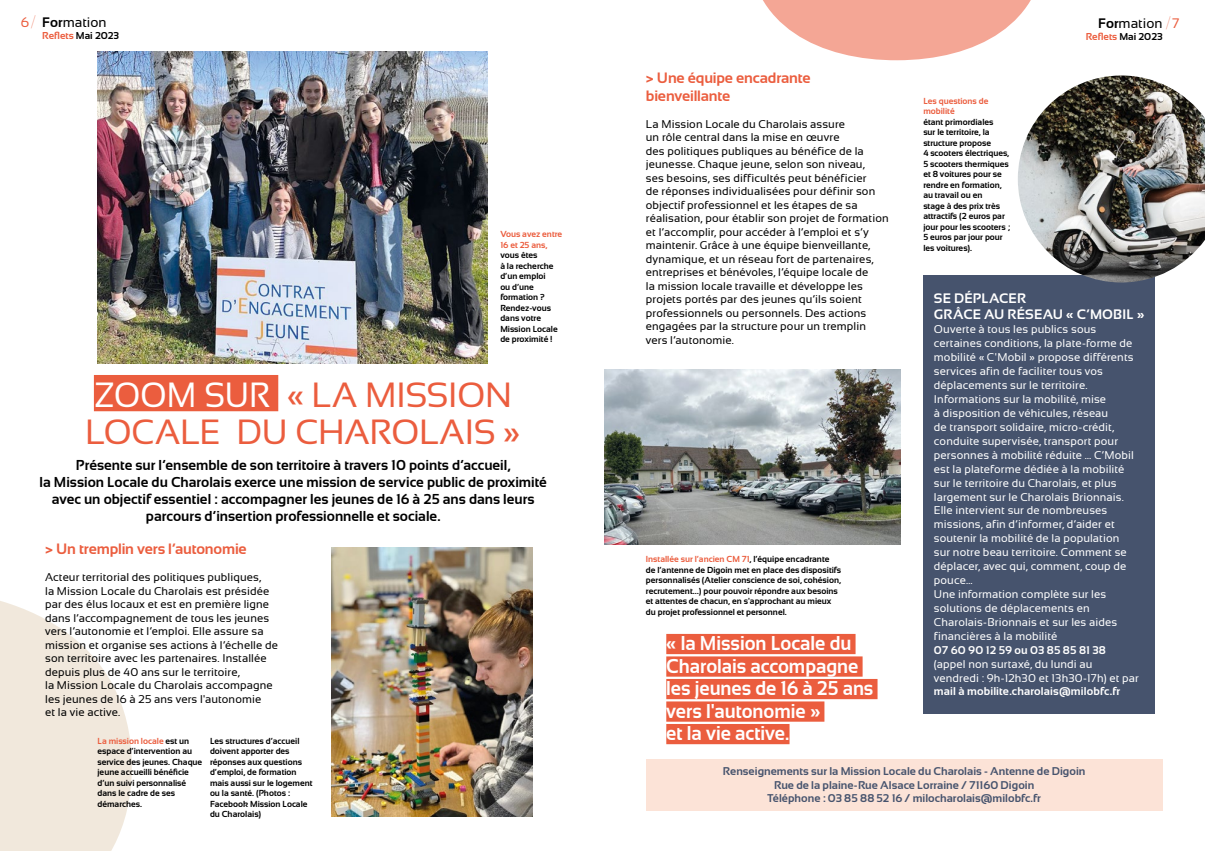
<style>
.page{position:relative;width:1205px;height:851px;background:#fff}
.page>*{position:absolute;margin:0;border:0;box-sizing:border-box;transform-origin:0 0}
.t1{font:35px/37.5px "Sansation";letter-spacing:-.01em;color:#eb5d3e}
.t2{font:700 20px/22.5px "Sansation";letter-spacing:-.005em;color:#fff;scale:.94 1}
.t3{font:700 15px/18px "Sansation";letter-spacing:-.01em;color:#eb5d3e}
.t4{font:700 14.38px/17.2px "Sansation";color:#000;text-align:center}
.t5{font:700 13.75px/16.9px "Sansation";letter-spacing:.015em;color:#fff}
.t6{font:13.75px "Sansation";color:#000}
.t7{font:13.75px "Sansation";color:#eb5d3e}
.t8{font:11.25px/13.5px "Sansation";letter-spacing:.01em;color:#000}
.t9{font:11.25px/13.9px "Sansation";letter-spacing:.01em;color:#fff}
.t10{font:700 11.25px/13.5px "Sansation";color:#46536d;text-align:center}
.t11{font:700 11.25px "Sansation";letter-spacing:.01em;color:#fff}
.t12{font:700 10px "Sansation";color:#eb5d3e}
.t13{font:700 8.75px/10.5px "Sansation";color:#000}
.t14{font:700 8.75px/10.5px "Sansation";color:#eb5d3e}
.s1{font-family:"Hiragino Sans W0"}
.s2{font-weight:700}
.s3{font-family:"Hiragino Sans W0";color:#eb5d3e}
.s4{color:#eb5d3e}
.s5{color:#000}
.s6{color:#fff}
</style>
<div class="page">
<svg style="left:0;top:601px;width:132px;height:249px"></svg>
<svg style="left:763px;top:0;width:268px;height:61px"></svg>
<img style="left:97px;top:51px;width:390px;height:312px">
<img style="left:331px;top:547px;width:202px;height:269px">
<div style="left:94px;top:375px;width:184px;height:36px;background:#eb5d3e"></div>
<div style="left:646px;top:758px;width:516px;height:52px;background:#fce3d7"></div>
<div style="left:923px;top:275px;width:232px;height:438px;background:#46536d"></div>
<img style="left:604px;top:369px;width:296px;height:175px">
<img style="left:1018px;top:75px;width:187px;height:207px">
<div style="left:666px;top:633px;width:189px;height:21px;background:#eb5d3e"></div>
<div style="left:666px;top:656px;width:196px;height:20px;background:#eb5d3e"></div>
<div style="left:666px;top:678px;width:211px;height:21px;background:#eb5d3e"></div>
<div style="left:666px;top:701px;width:158px;height:20px;background:#eb5d3e"></div>
<div style="left:666px;top:723px;width:123px;height:21px;background:#eb5d3e"></div>
<p class="t7" style="left:21px;top:15px;width:16px">6 <span class="s1">/</span></p>
<p class="t6" style="left:1098px;top:15px;width:83px"><span class="s2">For</span>mation <span class="s3">/</span> <span class="s4">7</span></p>
<p class="t12" style="left:1086px;top:31px;width:78px">Reflets <span class="s5">Mai 2023</span></p>
<p class="t6" style="left:42px;top:14px;width:66px"><span class="s2">For</span>mation</p>
<p class="t12" style="left:42px;top:30px;width:78px">Reflets <span class="s5">Mai 2023</span></p>
<p class="t14" style="left:500px;top:229px;width:64px">Vous avez entre<br>16 et 25 ans,</p>
<p class="t13" style="left:500px;top:250px;width:59px">vous êtes<br>à la recherche d’un emploi ou d’une formation ?<br>Rendez-vous dans votre<br>Mission Locale de proximité !</p>
<h1 class="t1" style="left:85px;top:376px;width:437px"><span class="s6">ZOOM SUR</span> « LA MISSION<br>LOCALE DU CHAROLAIS »</h1>
<p class="t4" style="left:40px;top:456px;width:509px">Présente sur l’ensemble de son territoire à travers 10 points d’accueil,<br>la Mission Locale du Charolais exerce une mission de service public de proximité avec un objectif essentiel : accompagner les jeunes de 16 à 25 ans dans leurs parcours d’insertion professionnelle et sociale.</p>
<h3 class="t3" style="left:45px;top:539px;width:203px">&gt; Un tremplin vers l’autonomie</h3>
<p class="t8" style="left:45px;top:570px;width:234px">Acteur territorial des politiques publiques,<br>la Mission Locale du Charolais est présidée par des élus locaux et est en première ligne dans l’accompagnement de tous les jeunes vers l’autonomie et l’emploi. Elle assure sa mission et organise ses actions à l’échelle de son territoire avec les partenaires. Installée depuis plus de 40 ans sur le territoire,<br>la Mission Locale du Charolais accompagne les jeunes de 16 à 25 ans vers l'autonomie<br>et la vie active.</p>
<p class="t13" style="left:97px;top:735px;width:106px"><span class="s4">La mission locale</span> est un espace d’intervention au service des jeunes. Chaque jeune accueilli bénéficie d’un suivi personnalisé dans le cadre de ses démarches.</p>
<p class="t13" style="left:210px;top:735px;width:104px">Les structures d’accueil doivent apporter des réponses aux questions d’emploi, de formation mais aussi sur le logement ou la santé. (Photos :<br>Facebook Mission Locale du Charolais)</p>
<h3 class="t3" style="left:646px;top:68px;width:166px">&gt; Une équipe encadrante bienveillante</h3>
<p class="t8" style="left:646px;top:117px;width:244px">La Mission Locale du Charolais assure<br>un rôle central dans la mise en œuvre<br>des politiques publiques au bénéfice de la jeunesse. Chaque jeune, selon son niveau,<br>ses besoins, ses difficultés peut bénéficier<br>de réponses individualisées pour définir son objectif professionnel et les étapes de sa réalisation, pour établir son projet de formation et l’accomplir, pour accéder à l’emploi et s’y maintenir. Grâce à une équipe bienveillante, dynamique, et un réseau fort de partenaires, entreprises et bénévoles, l’équipe locale de<br>la mission locale travaille et développe les projets portés par des jeunes qu’ils soient professionnels ou personnels. Des actions engagées par la structure pour un tremplin vers l’autonomie.</p>
<p class="t13" style="left:646px;top:554px;width:197px"><span class="s4">Installée sur l’ancien CM 71</span>, l’équipe encadrante de l’antenne de Digoin met en place des dispositifs personnalisés (Atelier conscience de soi, cohésion, recrutement…) pour pouvoir répondre aux besoins et attentes de chacun, en s'approchant au mieux du projet professionnel et personnel.</p>
<h2 class="t2" style="left:666px;top:632px;width:222px">« la Mission Locale du<br>Charolais accompagne les jeunes de 16 à 25 ans vers l'autonomie »<br>et la vie active.</h2>
<p class="t14" style="left:923px;top:96px;width:67px">Les questions de mobilité</p>
<p class="t13" style="left:923px;top:117px;width:89px">étant primordiales<br>sur le territoire, la structure propose<br>4 scooters électriques,<br>5 scooters thermiques et 8 voitures pour se rendre en formation, au travail ou en<br>stage à des prix très attractifs (2 euros par jour pour les scooters ;<br>5 euros par jour pour les voitures).</p>
<p class="t5" style="left:934px;top:289px;width:212px">SE DÉPLACER<br>GRÂCE AU RÉSEAU « C’MOBIL »</p>
<p class="t9" style="left:934px;top:322px;width:201px">Ouverte à tous les publics sous certaines conditions, la plate-forme de mobilité « C'Mobil » propose différents services afin de faciliter tous vos déplacements sur le territoire.<br>Informations sur la mobilité, mise<br>à disposition de véhicules, réseau<br>de transport solidaire, micro-crédit, conduite supervisée, transport pour personnes à mobilité réduite … C’Mobil est la plateforme dédiée à la mobilité sur le territoire du Charolais, et plus largement sur le Charolais Brionnais.<br>Elle intervient sur de nombreuses missions, afin d’informer, d’aider et soutenir la mobilité de la population sur notre beau territoire. Comment se déplacer, avec qui, comment, coup de pouce…<br>Une information complète sur les solutions de déplacements en Charolais-Brionnais et sur les aides financières à la mobilité</p>
<p class="t11" style="left:934px;top:643px;width:174px">07 60 90 12 59 ou 03 85 85 81 38</p>
<p class="t9" style="left:934px;top:656px;width:206px">(appel non surtaxé, du lundi au vendredi : 9h-12h30 et 13h30-17h) et par</p>
<p class="t11" style="left:934px;top:685px;width:188px">mail à mobilite.charolais@milobfc.fr</p>
<p class="t10" style="left:723px;top:764px;width:364px">Renseignements sur la Mission Locale du Charolais - Antenne de Digoin<br>Rue de la plaine-Rue Alsace Lorraine / 71160 Digoin<br>Téléphone : 03 85 88 52 16 / milocharolais@milobfc.fr</p>
</div>
